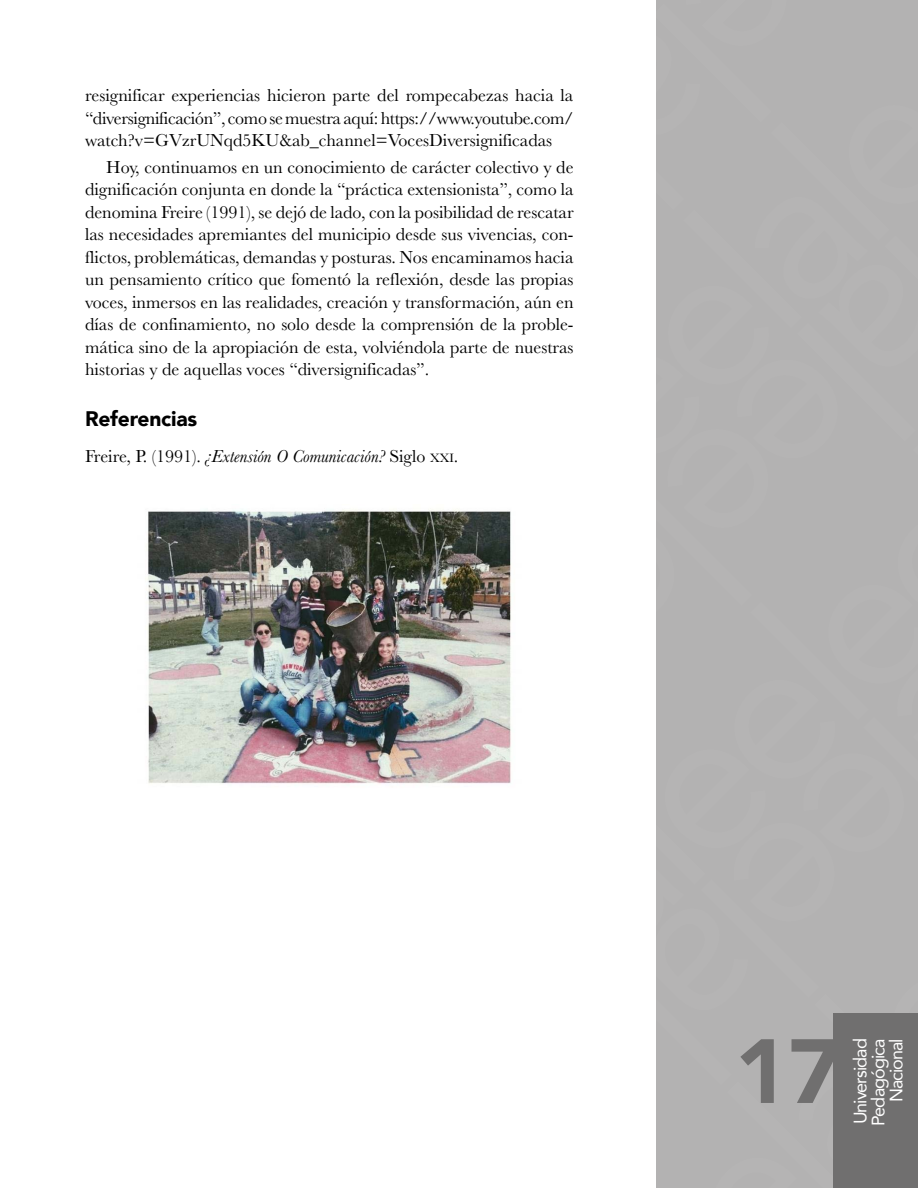
<style>
.page{position:relative;width:918px;height:1188px;background:#fff}
.page>*{position:absolute;margin:0;border:0;box-sizing:border-box;transform-origin:0 0}
.t1{font:900 90px "Avenir";color:#706f6f}
.t2{font:900 21px "Avenir";letter-spacing:-.01em;color:#000}
.t3{font:18px/22.5px "Baskerville";color:#000;text-align:justify}
.t4{font:italic 18px "Baskerville";color:#000}
.t5{font:18px/18px "Avenir";letter-spacing:-.05em;color:#fff;text-align:right}
.s1{font-style:normal}
.s2{font-style:normal;font-size:12.6px}
</style>
<div class="page">
<div style="left:657px;top:0;width:261px;height:1188px;background:#b3b2b2"></div>
<div style="left:833px;top:1013px;width:85px;height:175px;background:#706f6f"></div>
<img style="left:147px;top:510px;width:364px;height:274px">
<p class="t3" style="left:85px;top:84px;width:490px">resignificar experiencias hicieron parte del rompecabezas hacia la “diversignificación”, como se muestra aquí: https://www.youtube.com/ watch?v=GVzrUNqd5KU&amp;ab_channel=VocesDiversignificadas</p>
<p class="t3" style="left:85px;top:156px;width:490px;text-indent:21px">Hoy, continuamos en un conocimiento de carácter colectivo y de dignificación conjunta en donde la “práctica extensionista”, como la denomina Freire (1991), se dejó de lado, con la posibilidad de rescatar las necesidades apremiantes del municipio desde sus vivencias, con&shy;flictos, problemáticas, demandas y posturas. Nos encaminamos hacia un pensamiento crítico que fomentó la reflexión, desde las propias voces, inmersos en las realidades, creación y transformación, aún en días de confinamiento, no solo desde la comprensión de la proble&shy;mática sino de la apropiación de esta, volviéndola parte de nuestras historias y de aquellas voces “diversignificadas”.</p>
<p class="t2" style="left:85px;top:401px;width:114px">Referencias</p>
<p class="t4" style="left:85px;top:444px;width:375px"><span class="s1">Freire, P. (1991).</span> ¿Extensión O Comunicación? <span class="s1">Siglo</span> <span class="s2">xxi</span><span class="s1">.</span></p>
<h1 class="t1" style="left:735px;top:995px;width:108px">17</h1>
<p class="t5" style="left:851px;top:1126px;width:89px;rotate:-90deg">Universidad<br>Pedagógica<br>Nacional</p>
</div>
